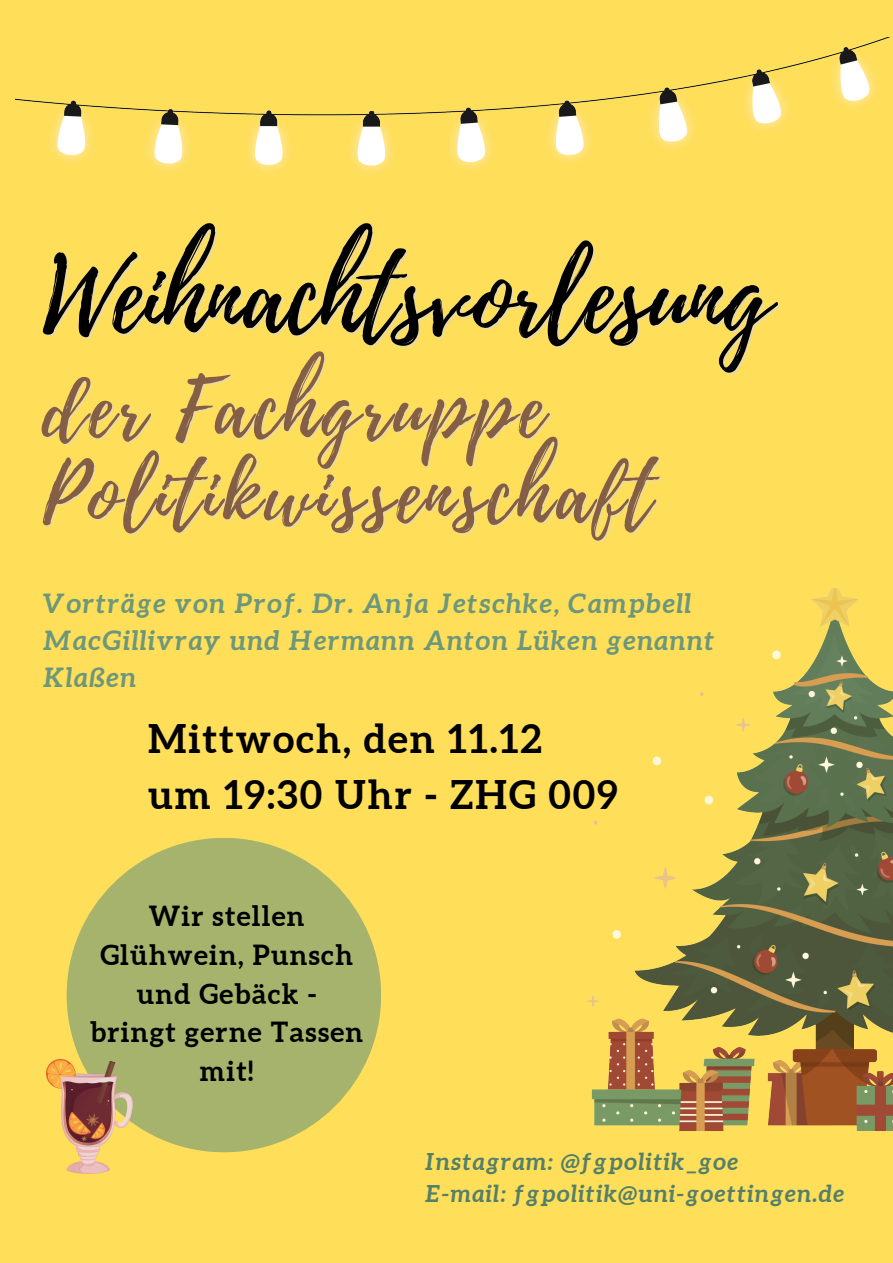
<style>
.page{position:relative;width:893px;height:1263px;background:#ffde59}
.page>*{position:absolute;margin:0;border:0;box-sizing:border-box;transform-origin:0 0}
.t1{font:102.75px "Playlist Script";color:#000}
.t2{font:80.78px "Playlist Script";letter-spacing:.05em;color:#845e45}
.t3{font:700 39.45px/55.5px "Aleo";letter-spacing:.05em;color:#000}
.t4{font:700 27.75px/38.7px "Aleo";letter-spacing:.05em;color:#000;text-align:center}
.t5{font:italic 700 27px/37.1px "Aleo";letter-spacing:.05em;color:#6c977b}
.t6{font:italic 700 23.62px "Aleo";letter-spacing:.05em;color:#548069}
</style>
<div class="page">
<img style="left:586px;top:588px;width:307px;height:542px">
<img style="left:15px;top:37px;width:876px;height:136px">
<div style="left:67px;top:838px;width:314px;height:314px;background:#a6b36d;border-radius:50%"></div>
<img style="left:46px;top:1059px;width:86px;height:114px">
<p class="t1" style="left:43px;top:223px;width:729px">Weihnachtsvorlesung</p>
<h4 class="t2" style="left:43px;top:351px;width:502px">der Fachgruppe</h4>
<p class="t2" style="left:43px;top:437px;width:610px">Politikwissenschaft</p>
<p class="t5" style="left:43px;top:584px;width:673px">Vorträge von Prof. Dr. Anja Jetschke, Campbell<br>MacGillivray und Hermann Anton Lüken genannt<br>Klaßen</p>
<h3 class="t3" style="left:148px;top:711px;width:471px">Mittwoch, den 11.12<br>um 19:30 Uhr - ZHG 009</h3>
<h4 class="t4" style="left:90px;top:897px;width:275px">Wir stellen<br>Glühwein, Punsch und Gebäck -<br>bringt gerne Tassen mit!</h4>
<h1 class="t6" style="left:425px;top:1148px;width:315px">Instagram: @fgpolitik_goe</h1>
<h2 class="t6" style="left:425px;top:1180px;width:421px">E-mail: fgpolitik@uni-goettingen.de</h2>
</div>
